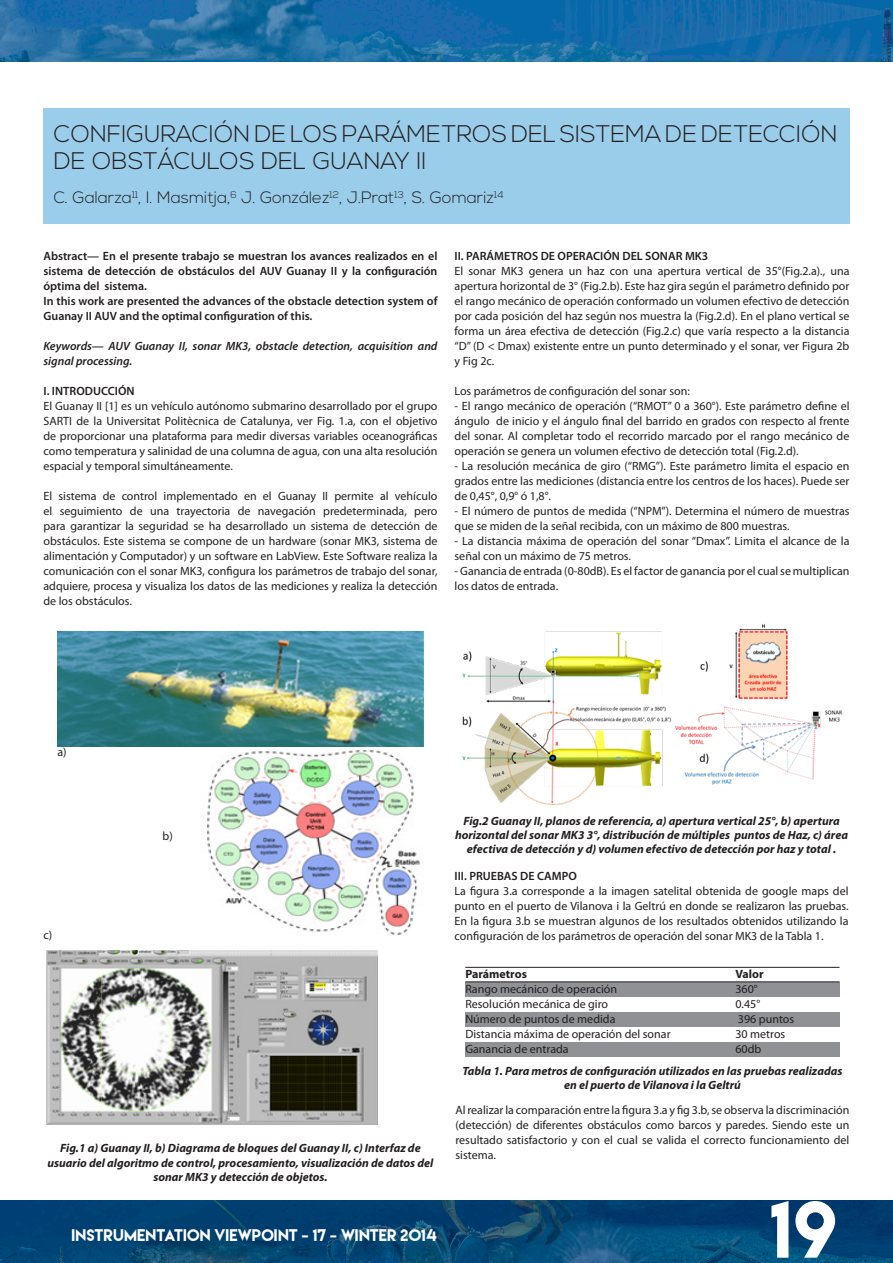
<style>
.page{position:relative;width:893px;height:1263px;background:#fff}
.page>*{position:absolute;margin:0;border:0;box-sizing:border-box;transform-origin:0 0}
.t1{font:72px "Lemon Milk";color:#fff}
.TITOLS{font:300 24px/27px "Nexa";color:#231f20}
.AUTORS{font:300 16.5px "Nexa";color:#231f20}
.t2{font:15px "Lemon Milk";letter-spacing:.005em;color:#fff}
.CUERPO_TEXTO{font:12px/15px "Myriad Pro";color:#231f20;text-align:justify}
.pie_de_foto{font:italic 700 12px/14.4px "Myriad Pro";color:#231f20;text-align:center}
.CUERPO_TEXTO-2{font:600 12px/15px "Myriad Pro";color:#231f20;text-align:justify}
.CUERPO_TEXTO-3{font:italic 600 12px/15px "Myriad Pro";color:#231f20}
.CUERPO_TEXTO-4{font:700 12px "Myriad Pro";color:#231f20}
</style>
<div class="page">
<img style="left:0;top:1200px;width:893px;height:63px">
<img style="left:0;top:0;width:893px;height:62px">
<div style="left:44px;top:108px;width:806px;height:116px;background:#9acde9"></div>
<img style="left:58px;top:631px;width:366px;height:116px">
<img style="left:207px;top:749px;width:213px;height:186px">
<img style="left:47px;top:951px;width:330px;height:173px">
<img style="left:462px;top:624px;width:380px;height:180px">
<div style="left:465px;top:982px;width:374px;height:14px;background:#8f9194"></div>
<div style="left:465px;top:1012px;width:374px;height:15px;background:#8f9194"></div>
<div style="left:465px;top:1043px;width:374px;height:14px;background:#8f9194"></div>
<hr style="left:465px;top:967px;width:374px;height:1px;background:#231f20">
<hr style="left:465px;top:981px;width:374px;height:1px;background:#231f20">
<p class="TITOLS" style="left:54px;top:121px;width:785px">CONFIGURACIÓN DE LOS PARÁMETROS DEL SISTEMA DE DETECCIÓN<br>DE OBSTÁCULOS DEL GUANAY II</p>
<p class="AUTORS" style="left:54px;top:188px;width:451px">C. Galarza<sup>11</sup>, I. Masmitja,<sup>6</sup> J. González<sup>12</sup>, J.Prat<sup>13</sup>, S. Gomariz<sup>14</sup></p>
<p class="CUERPO_TEXTO-2" style="left:44px;top:248px;width:395px">Abstract— En el presente trabajo se muestran los avances realizados en el sistema de detección de obstáculos del AUV Guanay II y la configuración óptima del sistema.</p>
<p class="CUERPO_TEXTO-2" style="left:44px;top:293px;width:395px">In this work are presented the advances of the obstacle detection system of<br>Guanay II AUV and the optimal configuration of this.</p>
<p class="CUERPO_TEXTO-3" style="left:44px;top:338px;width:395px">Keywords— AUV Guanay II, sonar MK3, obstacle detection, acquisition and signal processing.</p>
<p class="CUERPO_TEXTO-2" style="left:44px;top:383px;width:93px">I. INTRODUCCIÓN</p>
<p class="CUERPO_TEXTO" style="left:44px;top:399px;width:395px">El Guanay II [1] es un vehículo autónomo submarino desarrollado por el grupo SARTI de la Universitat Politècnica de Catalunya, ver Fig. 1.a, con el objetivo de proporcionar una plataforma para medir diversas variables oceanográficas como temperatura y salinidad de una columna de agua, con una alta resolución espacial y temporal simultáneamente.</p>
<p class="CUERPO_TEXTO" style="left:44px;top:489px;width:396px">El sistema de control implementado en el Guanay II permite al vehículo el seguimiento de una trayectoria de navegación predeterminada, pero para garantizar la seguridad se ha desarrollado un sistema de detección de obstáculos. Este sistema se compone de un hardware (sonar MK3, sistema de alimentación y Computador) y un software en LabView. Este Software realiza la comunicación con el sonar MK3, configura los parámetros de trabajo del sonar, adquiere, procesa y visualiza los datos de las mediciones y realiza la detección de los obstáculos.</p>
<p class="CUERPO_TEXTO-2" style="left:455px;top:248px;width:255px">II. PARÁMETROS DE OPERACIÓN DEL SONAR MK3</p>
<p class="CUERPO_TEXTO" style="left:455px;top:264px;width:396px">El sonar MK3 genera un haz con una apertura vertical de 35°(Fig.2.a)., una apertura horizontal de 3° (Fig.2.b). Este haz gira según el parámetro definido por el rango mecánico de operación conformado un volumen efectivo de detección por cada posición del haz según nos muestra la (Fig.2.d). En el plano vertical se forma un área efectiva de detección (Fig.2.c) que varía respecto a la distancia “D” (D &lt; Dmax) existente entre un punto determinado y el sonar, ver Figura 2b y Fig 2c.</p>
<p class="CUERPO_TEXTO" style="left:455px;top:384px;width:237px">Los parámetros de configuración del sonar son:</p>
<p class="CUERPO_TEXTO" style="left:455px;top:399px;width:396px">- El rango mecánico de operación (“RMOT” 0 a 360°). Este parámetro define el ángulo de inicio y el ángulo final del barrido en grados con respecto al frente del sonar. Al completar todo el recorrido marcado por el rango mecánico de operación se genera un volumen efectivo de detección total (Fig.2.d).</p>
<p class="CUERPO_TEXTO" style="left:455px;top:459px;width:396px">- La resolución mecánica de giro (“RMG”). Este parámetro limita el espacio en grados entre las mediciones (distancia entre los centros de los haces). Puede ser de 0,45°, 0,9° ó 1,8°.</p>
<p class="CUERPO_TEXTO" style="left:455px;top:504px;width:396px">- El número de puntos de medida (“NPM”). Determina el número de muestras que se miden de la señal recibida, con un máximo de 800 muestras.</p>
<p class="CUERPO_TEXTO" style="left:455px;top:534px;width:396px">- La distancia máxima de operación del sonar “Dmax”. Limita el alcance de la señal con un máximo de 75 metros.</p>
<p class="CUERPO_TEXTO" style="left:455px;top:564px;width:396px">- Ganancia de entrada (0-80dB). Es el factor de ganancia por el cual se multiplican los datos de entrada.</p>
<p class="CUERPO_TEXTO" style="left:57px;top:744px;width:11px">a)</p>
<p class="CUERPO_TEXTO" style="left:44px;top:927px;width:10px">c)</p>
<p class="CUERPO_TEXTO" style="left:163px;top:828px;width:12px">b)</p>
<p class="pie_de_foto" style="left:48px;top:1140px;width:387px">Fig.1 a) Guanay II, b) Diagrama de bloques del Guanay II, c) Interfaz de usuario del algoritmo de control, procesamiento, visualización de datos del sonar MK3 y detección de objetos.</p>
<p class="t2" style="left:72px;top:1227px;width:367px">INSTRUMENTATION VIEWPOINT - 17 - WINTER 2014</p>
<p class="pie_de_foto" style="left:455px;top:813px;width:394px">Fig.2 Guanay II, planos de referencia, a) apertura vertical 25°, b) apertura horizontal del sonar MK3 3°, distribución de múltiples puntos de Haz, c) área efectiva de detección y d) volumen efectivo de detección por haz y total .</p>
<p class="CUERPO_TEXTO-2" style="left:455px;top:868px;width:124px">III. PRUEBAS DE CAMPO</p>
<p class="CUERPO_TEXTO" style="left:455px;top:883px;width:395px">La figura 3.a corresponde a la imagen satelital obtenida de google maps del punto en el puerto de Vilanova i la Geltrú en donde se realizaron las pruebas.<br>En la figura 3.b se muestran algunos de los resultados obtenidos utilizando la configuración de los parámetros de operación del sonar MK3 de la Tabla 1.</p>
<p class="CUERPO_TEXTO-4" style="left:465px;top:966px;width:63px">Parámetros</p>
<p class="CUERPO_TEXTO-4" style="left:735px;top:966px;width:30px">Valor</p>
<p class="CUERPO_TEXTO" style="left:465px;top:981px;width:153px">Rango mecánico de operación</p>
<p class="CUERPO_TEXTO" style="left:735px;top:981px;width:24px">360°</p>
<p class="CUERPO_TEXTO" style="left:465px;top:996px;width:144px">Resolución mecánica de giro</p>
<p class="CUERPO_TEXTO" style="left:735px;top:996px;width:26px">0.45°</p>
<p class="CUERPO_TEXTO" style="left:465px;top:1011px;width:152px">Número de puntos de medida</p>
<p class="CUERPO_TEXTO" style="left:738px;top:1011px;width:58px">396 puntos</p>
<p class="CUERPO_TEXTO" style="left:465px;top:1026px;width:207px">Distancia máxima de operación del sonar</p>
<p class="CUERPO_TEXTO" style="left:735px;top:1026px;width:51px">30 metros</p>
<p class="CUERPO_TEXTO" style="left:465px;top:1041px;width:105px">Ganancia de entrada</p>
<p class="CUERPO_TEXTO" style="left:735px;top:1041px;width:27px">60db</p>
<p class="pie_de_foto" style="left:463px;top:1063px;width:381px">Tabla 1. Para metros de configuración utilizados en las pruebas realizadas en el puerto de Vilanova i la Geltrú</p>
<p class="CUERPO_TEXTO" style="left:455px;top:1103px;width:395px">Al realizar la comparación entre la figura 3.a y fig 3.b, se observa la discriminación (detección) de diferentes obstáculos como barcos y paredes. Siendo este un resultado satisfactorio y con el cual se valida el correcto funcionamiento del sistema.</p>
<h1 class="t1" style="left:771px;top:1192px;width:69px">19</h1>
</div>
